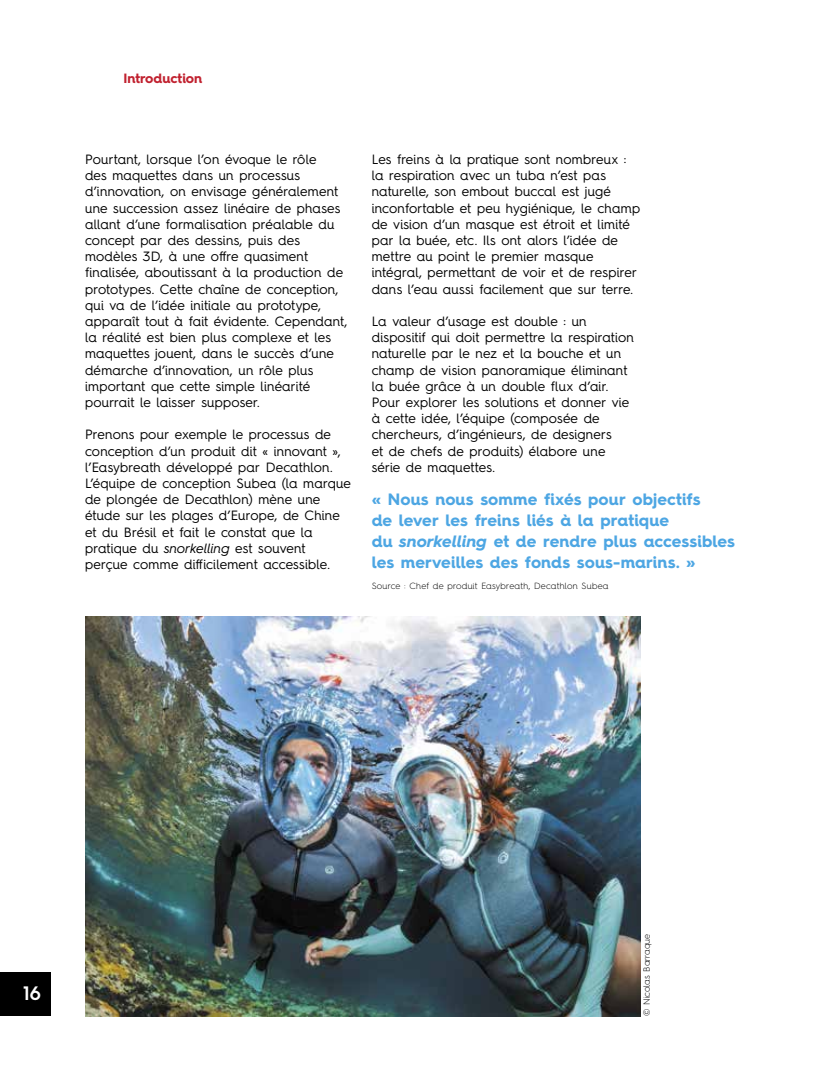
<style>
.page{position:relative;width:821px;height:1080px;background:#fff}
.page>*{position:absolute;margin:0;border:0;box-sizing:border-box;transform-origin:0 0}
.t1{font:600 19.5px "Hurme Geometric Sans 4";color:#fff}
.t2{font:700 16.5px/21px "Hurme Geometric Sans 4";letter-spacing:.005em;color:#4da6e3}
.t3{font:13.5px/16.2px "Hurme Geometric Sans 4";letter-spacing:.01em;color:#000}
.t4{font:700 13.5px "Hurme Geometric Sans 4";color:#c12230}
.t5{font:300 9px "Hurme Geometric Sans 4";letter-spacing:.02em;color:#000}
.t6{font:300 9px "Hurme Geometric Sans 4";letter-spacing:-.005em;color:#030304}
.s1{font-style:italic}
</style>
<div class="page">
<img style="left:85px;top:617px;width:555px;height:399px">
<div style="left:0;top:972px;width:51px;height:44px;background:#000"></div>
<p class="t4" style="left:123px;top:69px;width:80px">Introduction</p>
<p class="t3" style="left:85px;top:151px;width:264px">Pourtant, lorsque l’on évoque le rôle<br>des maquettes dans un processus d’innovation, on envisage généralement une succession assez linéaire de phases allant d’une formalisation préalable du concept par des dessins, puis des modèles 3D, à une offre quasiment finalisée, aboutissant à la production de prototypes. Cette chaîne de conception, qui va de l’idée initiale au prototype, apparaît tout à fait évidente. Cependant, la réalité est bien plus complexe et les maquettes jouent, dans le succès d’une démarche d’innovation, un rôle plus important que cette simple linéarité pourrait le laisser supposer.</p>
<p class="t3" style="left:85px;top:426px;width:267px">Prenons pour exemple le processus de conception d’un produit dit « innovant », l’Easybreath développé par Decathlon.<br>L’équipe de conception Subea (la marque de plongée de Decathlon) mène une étude sur les plages d’Europe, de Chine et du Brésil et fait le constat que la pratique du <span class="s1">snorkelling</span> est souvent perçue comme difficilement accessible.</p>
<p class="t3" style="left:372px;top:151px;width:270px">Les freins à la pratique sont nombreux : la respiration avec un tuba n’est pas naturelle, son embout buccal est jugé inconfortable et peu hygiénique, le champ de vision d’un masque est étroit et limité par la buée, etc. Ils ont alors l’idée de mettre au point le premier masque intégral, permettant de voir et de respirer dans l’eau aussi facilement que sur terre.</p>
<p class="t3" style="left:372px;top:313px;width:264px">La valeur d’usage est double : un dispositif qui doit permettre la respiration naturelle par le nez et la bouche et un champ de vision panoramique éliminant la buée grâce à un double flux d’air.<br>Pour explorer les solutions et donner vie à cette idée, l’équipe (composée de chercheurs, d’ingénieurs, de designers<br>et de chefs de produits) élabore une série de maquettes.</p>
<p class="t2" style="left:372px;top:489px;width:365px">« Nous nous somme fixés pour objectifs<br>de lever les freins liés à la pratique<br>du <span class="s1">snorkelling</span> et de rendre plus accessibles les merveilles des fonds sous-marins. »</p>
<p class="t5" style="left:372px;top:580px;width:238px">Source : Chef de produit Easybreath, Decathlon Subea</p>
<h1 class="t1" style="left:23px;top:979px;width:19px">16</h1>
<p class="t6" style="left:640px;top:1016px;width:84px;rotate:-90deg">© Nicolas Barraque</p>
</div>
